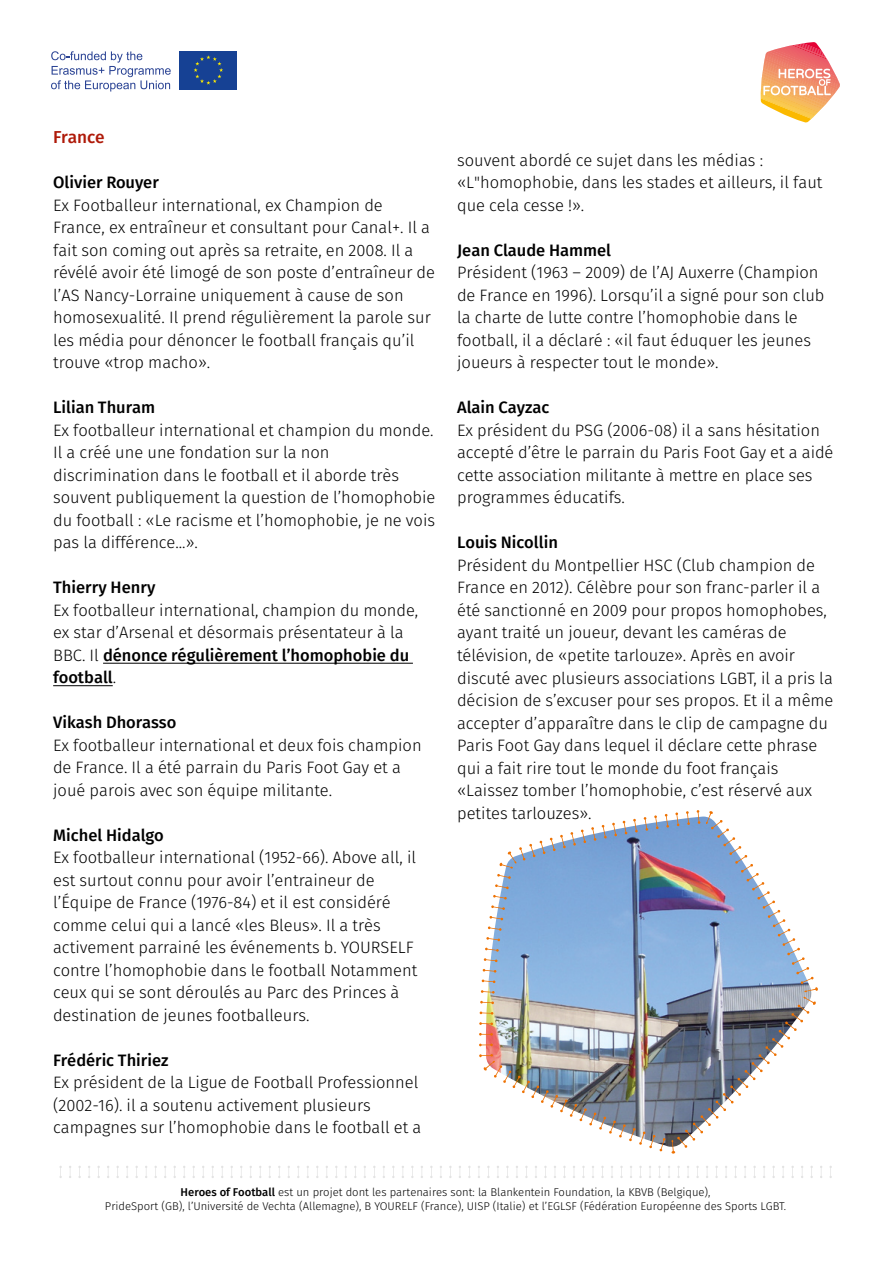
<style>
.page{position:relative;width:893px;height:1263px;background:#fff}
.page>*{position:absolute;margin:0;border:0;box-sizing:border-box;transform-origin:0 0}
.t1{font:500 17.25px "Fira Sans";letter-spacing:-.01em;color:#af1a09}
.t2{font:300 16.5px/22.5px "Fira Sans";color:#000}
.t3{font:500 16.5px "Fira Sans";color:#000}
.t4{font:300 11.25px/13.5px "Fira Sans";color:#000;text-align:center}
.s1{font-weight:500}
</style>
<div class="page">
<div style="left:180px;top:51px;width:57px;height:38px;background:#164194"></div>
<svg style="left:194px;top:55px;width:29px;height:30px"></svg>
<svg style="left:51px;top:51px;width:120px;height:41px"></svg>
<svg style="left:760px;top:42px;width:80px;height:81px"></svg>
<svg style="left:59px;top:1166px;width:3px;height:12px"></svg>
<svg style="left:69px;top:1166px;width:2px;height:12px"></svg>
<svg style="left:78px;top:1166px;width:3px;height:12px"></svg>
<svg style="left:88px;top:1166px;width:2px;height:12px"></svg>
<svg style="left:97px;top:1166px;width:3px;height:12px"></svg>
<svg style="left:107px;top:1166px;width:2px;height:12px"></svg>
<svg style="left:116px;top:1166px;width:3px;height:12px"></svg>
<svg style="left:126px;top:1166px;width:2px;height:12px"></svg>
<svg style="left:135px;top:1166px;width:3px;height:12px"></svg>
<svg style="left:145px;top:1166px;width:2px;height:12px"></svg>
<svg style="left:154px;top:1166px;width:3px;height:12px"></svg>
<svg style="left:164px;top:1166px;width:2px;height:12px"></svg>
<svg style="left:174px;top:1166px;width:2px;height:12px"></svg>
<svg style="left:183px;top:1166px;width:2px;height:12px"></svg>
<svg style="left:193px;top:1166px;width:2px;height:12px"></svg>
<svg style="left:202px;top:1166px;width:2px;height:12px"></svg>
<svg style="left:212px;top:1166px;width:2px;height:12px"></svg>
<svg style="left:221px;top:1166px;width:2px;height:12px"></svg>
<svg style="left:231px;top:1166px;width:2px;height:12px"></svg>
<svg style="left:240px;top:1166px;width:2px;height:12px"></svg>
<svg style="left:250px;top:1166px;width:2px;height:12px"></svg>
<svg style="left:259px;top:1166px;width:2px;height:12px"></svg>
<svg style="left:269px;top:1166px;width:2px;height:12px"></svg>
<svg style="left:278px;top:1166px;width:2px;height:12px"></svg>
<svg style="left:288px;top:1166px;width:2px;height:12px"></svg>
<svg style="left:297px;top:1166px;width:2px;height:12px"></svg>
<svg style="left:307px;top:1166px;width:2px;height:12px"></svg>
<svg style="left:316px;top:1166px;width:2px;height:12px"></svg>
<svg style="left:326px;top:1166px;width:2px;height:12px"></svg>
<svg style="left:335px;top:1166px;width:2px;height:12px"></svg>
<svg style="left:345px;top:1166px;width:2px;height:12px"></svg>
<svg style="left:354px;top:1166px;width:2px;height:12px"></svg>
<svg style="left:364px;top:1166px;width:2px;height:12px"></svg>
<svg style="left:373px;top:1166px;width:3px;height:12px"></svg>
<svg style="left:383px;top:1166px;width:2px;height:12px"></svg>
<svg style="left:392px;top:1166px;width:3px;height:12px"></svg>
<svg style="left:402px;top:1166px;width:2px;height:12px"></svg>
<svg style="left:411px;top:1166px;width:3px;height:12px"></svg>
<svg style="left:421px;top:1166px;width:2px;height:12px"></svg>
<svg style="left:430px;top:1166px;width:3px;height:12px"></svg>
<svg style="left:440px;top:1166px;width:2px;height:12px"></svg>
<svg style="left:449px;top:1166px;width:3px;height:12px"></svg>
<svg style="left:459px;top:1166px;width:2px;height:12px"></svg>
<svg style="left:468px;top:1166px;width:3px;height:12px"></svg>
<svg style="left:478px;top:1166px;width:2px;height:12px"></svg>
<svg style="left:487px;top:1166px;width:3px;height:12px"></svg>
<svg style="left:497px;top:1166px;width:2px;height:12px"></svg>
<svg style="left:506px;top:1166px;width:3px;height:12px"></svg>
<svg style="left:516px;top:1166px;width:2px;height:12px"></svg>
<svg style="left:525px;top:1166px;width:3px;height:12px"></svg>
<svg style="left:535px;top:1166px;width:2px;height:12px"></svg>
<svg style="left:544px;top:1166px;width:3px;height:12px"></svg>
<svg style="left:554px;top:1166px;width:2px;height:12px"></svg>
<svg style="left:563px;top:1166px;width:3px;height:12px"></svg>
<svg style="left:582px;top:1166px;width:3px;height:12px"></svg>
<svg style="left:601px;top:1166px;width:3px;height:12px"></svg>
<svg style="left:611px;top:1166px;width:2px;height:12px"></svg>
<svg style="left:620px;top:1166px;width:3px;height:12px"></svg>
<svg style="left:630px;top:1166px;width:2px;height:12px"></svg>
<svg style="left:639px;top:1166px;width:3px;height:12px"></svg>
<svg style="left:649px;top:1166px;width:2px;height:12px"></svg>
<svg style="left:658px;top:1166px;width:3px;height:12px"></svg>
<svg style="left:668px;top:1166px;width:2px;height:12px"></svg>
<svg style="left:677px;top:1166px;width:3px;height:12px"></svg>
<svg style="left:687px;top:1166px;width:2px;height:12px"></svg>
<svg style="left:696px;top:1166px;width:3px;height:12px"></svg>
<svg style="left:706px;top:1166px;width:2px;height:12px"></svg>
<svg style="left:715px;top:1166px;width:3px;height:12px"></svg>
<svg style="left:725px;top:1166px;width:2px;height:12px"></svg>
<svg style="left:734px;top:1166px;width:3px;height:12px"></svg>
<svg style="left:744px;top:1166px;width:2px;height:12px"></svg>
<svg style="left:753px;top:1166px;width:3px;height:12px"></svg>
<svg style="left:763px;top:1166px;width:2px;height:12px"></svg>
<svg style="left:772px;top:1166px;width:3px;height:12px"></svg>
<svg style="left:782px;top:1166px;width:2px;height:12px"></svg>
<svg style="left:791px;top:1166px;width:3px;height:12px"></svg>
<svg style="left:801px;top:1166px;width:2px;height:12px"></svg>
<svg style="left:810px;top:1166px;width:3px;height:12px"></svg>
<svg style="left:820px;top:1166px;width:2px;height:12px"></svg>
<svg style="left:829px;top:1166px;width:3px;height:12px"></svg>
<hr style="left:103px;top:663px;width:310px;height:1px;background:#000">
<hr style="left:53px;top:685px;width:60px;height:1px;background:#000">
<img style="left:479px;top:810px;width:339px;height:344px">
<p class="t1" style="left:53px;top:125px;width:53px">France</p>
<p class="t3" style="left:53px;top:171px;width:107px">Olivier Rouyer</p>
<p class="t2" style="left:53px;top:195px;width:383px">Ex Footballeur international, ex Champion de France, ex entraîneur et consultant pour Canal+. Il a fait son coming out après sa retraite, en 2008. Il a révélé avoir été limogé de son poste d’entraîneur de l’AS Nancy-Lorraine uniquement à cause de son homosexualité. Il prend régulièrement la parole sur les média pour dénoncer le football français qu’il trouve «trop macho».</p>
<p class="t3" style="left:53px;top:396px;width:103px">Lilian Thuram</p>
<p class="t2" style="left:53px;top:420px;width:384px">Ex footballeur international et champion du monde.<br>Il a créé une une fondation sur la non discrimination dans le football et il aborde très souvent publiquement la question de l’homophobie du football : «Le racisme et l’homophobie, je ne vois pas la différence...».</p>
<p class="t3" style="left:53px;top:576px;width:104px">Thierry Henry</p>
<p class="t2" style="left:53px;top:600px;width:367px">Ex footballeur international, champion du monde, ex star d’Arsenal et désormais présentateur à la BBC. Il <span class="s1">dénonce régulièrement l’homophobie du football</span>.</p>
<p class="t3" style="left:53px;top:711px;width:125px">Vikash Dhorasso</p>
<p class="t2" style="left:53px;top:735px;width:370px">Ex footballeur international et deux fois champion de France. Il a été parrain du Paris Foot Gay et a joué parois avec son équipe militante.</p>
<p class="t3" style="left:53px;top:823px;width:112px">Michel Hidalgo</p>
<p class="t2" style="left:53px;top:847px;width:366px">Ex footballeur international (1952-66). Above all, il est surtout connu pour avoir l’entraineur de l’Équipe de France (1976-84) et il est considéré comme celui qui a lancé «les Bleus». Il a très activement parrainé les événements b. YOURSELF contre l’homophobie dans le football Notamment ceux qui se sont déroulés au Parc des Princes à destination de jeunes footballeurs.</p>
<p class="t3" style="left:53px;top:1048px;width:117px">Frédéric Thiriez</p>
<p class="t2" style="left:53px;top:1073px;width:370px">Ex président de la Ligue de Football Professionnel (2002-16). il a soutenu activement plusieurs campagnes sur l’homophobie dans le football et a</p>
<p class="t2" style="left:457px;top:150px;width:367px">souvent abordé ce sujet dans les médias : «L"homophobie, dans les stades et ailleurs, il faut que cela cesse !».</p>
<p class="t3" style="left:457px;top:239px;width:155px">Jean Claude Hammel</p>
<p class="t2" style="left:457px;top:263px;width:369px">Président (1963 – 2009) de l’AJ Auxerre (Champion de France en 1996). Lorsqu’il a signé pour son club la charte de lutte contre l’homophobie dans le football, il a déclaré : «il faut éduquer les jeunes joueurs à respecter tout le monde».</p>
<p class="t3" style="left:457px;top:396px;width:94px">Alain Cayzac</p>
<p class="t2" style="left:457px;top:420px;width:378px">Ex président du PSG (2006-08) il a sans hésitation accepté d’être le parrain du Paris Foot Gay et a aidé cette association militante à mettre en place ses programmes éducatifs.</p>
<p class="t3" style="left:457px;top:531px;width:102px">Louis Nicollin</p>
<p class="t2" style="left:457px;top:555px;width:378px">Président du Montpellier HSC (Club champion de France en 2012). Célèbre pour son franc-parler il a été sanctionné en 2009 pour propos homophobes, ayant traité un joueur, devant les caméras de télévision, de «petite tarlouze». Après en avoir discuté avec plusieurs associations LGBT, il a pris la décision de s’excuser pour ses propos. Et il a même accepter d’apparaître dans le clip de campagne du Paris Foot Gay dans lequel il déclare cette phrase qui a fait rire tout le monde du foot français «Laissez tomber l’homophobie, c’est réservé aux petites tarlouzes».</p>
<p class="t4" style="left:105px;top:1186px;width:683px"><span class="s1">Heroes of Football</span> est un projet dont les partenaires sont: la Blankentein Foundation, la KBVB (Belgique),<br>PrideSport (GB), l’Université de Vechta (Allemagne), B YOURELF (France), UISP (Italie) et l’EGLSF (Fédération Européenne des Sports LGBT.</p>
</div>
